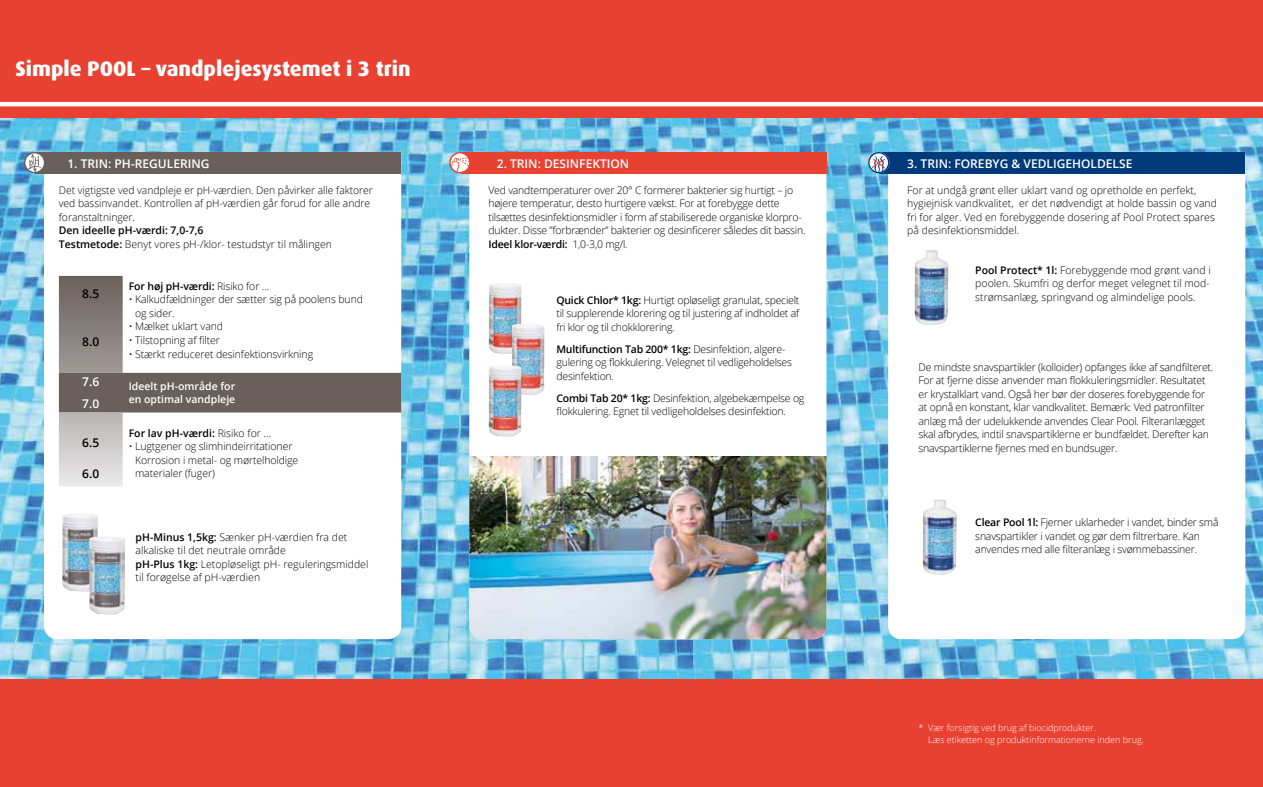
<style>
.page{position:relative;width:1263px;height:787px;background:#fff}
.page>*{position:absolute;margin:0;border:0;box-sizing:border-box;transform-origin:0 0}
.t1{font:800 21px "Dax Pro";color:#fff}
.t2{font:600 12px "Open Sans";color:#fff}
.t3{font:600 12px "Open Sans";color:#000}
.t4{font:300 10.5px/13.5px "Open Sans";letter-spacing:-.02em;color:#000}
.t5{font:300 10.5px/13.5px "Open Sans";color:#000}
.t6{font:600 10.5px "Open Sans";letter-spacing:-.005em;color:#000}
.t7{font:600 10.5px/13.5px "Open Sans";color:#fff}
.t8{font:300 9px/12px "Open Sans";color:#fff}
.s1{font-weight:600}
.s2{font-weight:300}
</style>
<div class="page">
<img style="left:0;top:118px;width:1263px;height:561px">
<svg style="left:44px;top:173px;width:357px;height:466px"></svg>
<svg style="left:469px;top:173px;width:357px;height:283px"></svg>
<img style="left:469px;top:456px;width:357px;height:183px">
<svg style="left:888px;top:173px;width:357px;height:466px"></svg>
<div style="left:0;top:679px;width:1263px;height:108px;background:#e84132"></div>
<div style="left:0;top:0;width:1263px;height:118px;background:#e84132"></div>
<div style="left:36px;top:152px;width:365px;height:21px;background:#69605b"></div>
<svg style="left:24px;top:152px;width:20px;height:21px"></svg>
<svg style="left:59px;top:276px;width:342px;height:210px"></svg>
<img style="left:61px;top:513px;width:37px;height:79px">
<img style="left:88px;top:536px;width:37px;height:79px">
<div style="left:461px;top:152px;width:365px;height:21px;background:#e84132"></div>
<svg style="left:449px;top:152px;width:21px;height:21px"></svg>
<img style="left:488px;top:283px;width:34px;height:71px">
<img style="left:511px;top:324px;width:34px;height:71px">
<img style="left:488px;top:365px;width:34px;height:72px">
<div style="left:880px;top:152px;width:365px;height:21px;background:#003a7a"></div>
<svg style="left:868px;top:152px;width:21px;height:21px"></svg>
<img style="left:914px;top:250px;width:34px;height:75px">
<img style="left:923px;top:499px;width:34px;height:76px">
<hr style="left:0;top:102px;width:1263px;height:4px;background:#fff">
<h1 class="t1" style="left:16px;top:55px;width:396px">Simple POOL – vandplejesystemet i 3 trin</h1>
<p class="t2" style="left:67px;top:155px;width:144px">1. TRIN: PH-REGULERING</p>
<p class="t5" style="left:59px;top:183px;width:316px">Det vigtigste ved vandpleje er pH-værdien. Den påvirker alle faktorer ved bassinvandet. Kontrollen af pH-værdien går forud for alle andre foranstaltninger.</p>
<p class="t5" style="left:59px;top:223px;width:275px"><span class="s1">Den ideelle pH-værdi: 7,0-7,6<br>Testmetode:</span> Benyt vores pH-/klor- testudstyr til målingen</p>
<p class="t3" style="left:82px;top:285px;width:19px">8.5</p>
<p class="t6" style="left:129px;top:279px;width:142px">For høj pH-værdi: <span class="s2">Risiko for ...</span></p>
<p class="t4" style="left:135px;top:292px;width:229px;text-indent:-6px">• Kalkudfældninger der sætter sig på poolens bund og sider.</p>
<p class="t4" style="left:129px;top:319px;width:96px">• Mælket uklart vand</p>
<p class="t4" style="left:129px;top:333px;width:93px">• Tilstopning af filter</p>
<p class="t4" style="left:129px;top:346px;width:186px">• Stærkt reduceret desinfektionsvirkning</p>
<p class="t3" style="left:82px;top:334px;width:19px">8.0</p>
<p class="t2" style="left:82px;top:374px;width:19px">7.6</p>
<p class="t7" style="left:129px;top:379px;width:108px">Ideelt pH-område for en optimal vandpleje</p>
<p class="t2" style="left:82px;top:395px;width:19px">7.0</p>
<p class="t3" style="left:82px;top:434px;width:19px">6.5</p>
<p class="t6" style="left:129px;top:425px;width:144px">For lav pH-værdi: <span class="s2">Risiko for ...</span></p>
<p class="t4" style="left:135px;top:439px;width:165px;text-indent:-6px">• Lugtgener og slimhindeirritationer<br>Korrosion i metal- og mørtelholdige</p>
<p class="t3" style="left:82px;top:465px;width:19px">6.0</p>
<p class="t4" style="left:135px;top:466px;width:81px">materialer (fuger)</p>
<p class="t5" style="left:136px;top:530px;width:234px"><span class="s1">pH-Minus 1,5kg:</span> Sænker pH-værdien fra det alkaliske til det neutrale område<br><span class="s1">pH-Plus 1kg:</span> Letopløseligt pH- reguleringsmiddel til forøgelse af pH-værdien</p>
<p class="t2" style="left:497px;top:155px;width:134px">2. TRIN: DESINFEKTION</p>
<p class="t4" style="left:488px;top:183px;width:319px">Ved vandtemperaturer over 20° C formerer bakterier sig hurtigt – jo højere temperatur, desto hurtigere vækst. For at forebygge dette tilsættes desinfektionsmidler i form af stabiliserede organiske klorpro&shy;dukter. Disse ”forbrænder” bakterier og desinficerer således dit bassin.<br><span class="s1">Ideel klor-værdi:</span> 1,0-3,0 mg/l.</p>
<p class="t4" style="left:556px;top:293px;width:245px;text-align:justify"><span class="s1">Quick Chlor* 1kg:</span> Hurtigt opløseligt granulat, specielt til supplerende klorering og til justering af indholdet af fri klor og til chokklorering.</p>
<p class="t4" style="left:556px;top:342px;width:237px"><span class="s1">Multifunction Tab 200* 1kg:</span> Desinfektion, algere&shy;gulering og flokkulering. Velegnet til vedligeholdelses desinfektion.</p>
<p class="t4" style="left:556px;top:391px;width:249px"><span class="s1">Combi Tab 20* 1kg:</span> Desinfektion, algebekæmpelse og flokkulering. Egnet til vedligeholdelses desinfektion.</p>
<p class="t2" style="left:907px;top:155px;width:227px">3. TRIN: FOREBYG &amp; VEDLIGEHOLDELSE</p>
<p class="t5" style="left:907px;top:183px;width:311px">For at undgå grønt eller uklart vand og opretholde en perfekt, hygiejnisk vandkvalitet, er det nødvendigt at holde bassin og vand fri for alger. Ved en forebyggende dosering af Pool Protect spares på desinfektionsmiddel.</p>
<p class="t4" style="left:975px;top:263px;width:237px;text-align:justify"><span class="s1">Pool Protect* 1l:</span> Forebyggende mod grønt vand i poolen. Skumfri og derfor meget velegnet til mod&shy;strømsanlæg, springvand og almindelige pools.</p>
<p class="t4" style="left:918px;top:360px;width:296px">De mindste snavspartikler (kolloider) opfanges ikke af sandfilteret.<br>For at fjerne disse anvender man flokkuleringsmidler. Resultatet er krystalklart vand. Også her bør der doseres forebyggende for at opnå en konstant, klar vandkvalitet. Bemærk: Ved patronfilter anlæg må der udelukkende anvendes Clear Pool. Filteranlægget skal afbrydes, indtil snavspartiklerne er bundfældet. Derefter kan snavspartiklerne fjernes med en bundsuger.</p>
<p class="t4" style="left:975px;top:515px;width:245px"><span class="s1">Clear Pool 1l:</span> Fjerner uklarheder i vandet, binder små snavspartikler i vandet og gør dem filtrerbare. Kan anvendes med alle filteranlæg i svømmebassiner.</p>
<p class="t8" style="left:928px;top:721px;width:217px;text-indent:-10px">* Vær forsigtig ved brug af biocidprodukter.<br>Læs etiketten og produktinformationerne inden brug.</p>
</div>
